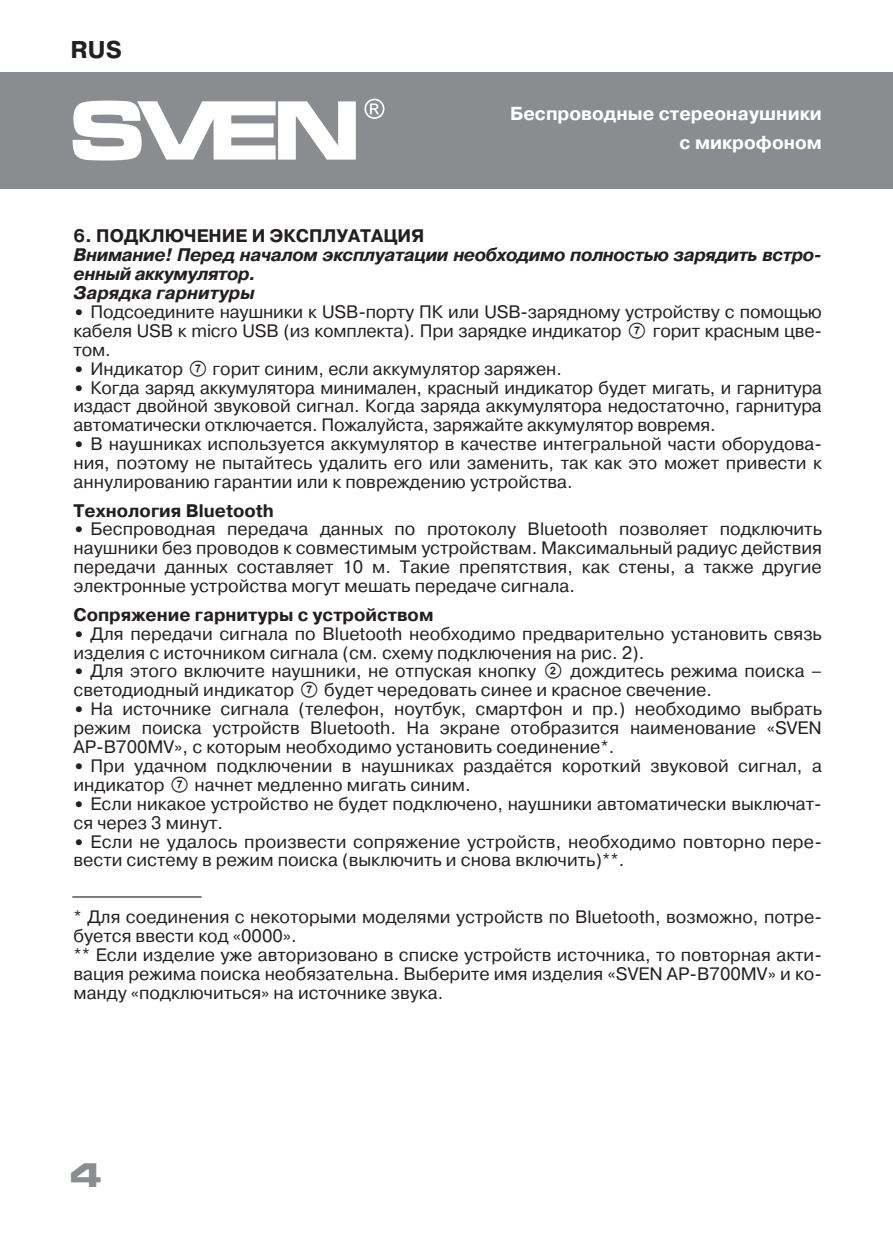
<style>
.page{position:relative;width:893px;height:1259px;background:#fff}
.page>*{position:absolute;margin:0;border:0;box-sizing:border-box;transform-origin:0 0}
.t1{font:700 33px "Micra";color:#8a8c8f}
.t2{font:700 24.3px "Pragmatica";color:#231f20}
.t3{font:700 18.9px/28.5px "Pragmatica";color:#fff;text-align:right}
.t4{font:italic 700 18.3px/18.9px "Pragmatica";letter-spacing:-.02em;color:#231f20}
.t5{font:700 18.3px "Pragmatica";color:#231f20}
.t6{font:18px/18.9px "Pragmatica";color:#231f20}
.s1{font-weight:700;font-size:16.5px}
.s2{font-family:"SVEN"}
</style>
<div class="page">
<div style="left:0;top:72px;width:893px;height:117px;background:#8a8c8f"></div>
<svg style="left:73px;top:101px;width:283px;height:59px"></svg>
<svg style="left:364px;top:99px;width:20px;height:20px"></svg>
<hr style="left:72px;top:896px;width:130px;height:1px;background:#000001">
<h2 class="t2" style="left:71px;top:34px;width:53px">RUS</h2>
<p class="t3" style="left:510px;top:100px;width:313px">Беспроводные стереонаушники с микрофоном</p>
<p class="t5" style="left:74px;top:224px;width:352px">6. ПОДКЛЮЧЕНИЕ И ЭКСПЛУАТАЦИЯ</p>
<p class="t4" style="left:74px;top:246px;width:750px">Внимание! Перед началом эксплуатации необходимо полностью зарядить встро&shy;енный аккумулятор.<br>Зарядка гарнитуры</p>
<p class="t6" style="left:74px;top:303px;width:750px;text-align:justify"><span class="s1">•</span> Подсоедините наушники к USB-порту ПК или USB-зарядному устройству с помощью кабеля USB к micro USB (из комплекта). При зарядке индикатор <span class="s2">g</span> горит красным цве&shy;том.</p>
<p class="t6" style="left:74px;top:359px;width:490px"><span class="s1">•</span> Индикатор <span class="s2">g</span> горит синим, если аккумулятор заряжен.</p>
<p class="t6" style="left:74px;top:378px;width:750px;text-align:justify"><span class="s1">•</span> Когда заряд аккумулятора минимален, красный индикатор будет мигать, и гарнитура издаст двойной звуковой сигнал. Когда заряда аккумулятора недостаточно, гарнитура автоматически отключается. Пожалуйста, заряжайте аккумулятор вовремя.</p>
<p class="t6" style="left:74px;top:435px;width:750px;text-align:justify"><span class="s1">•</span> В наушниках используется аккумулятор в качестве интегральной части оборудова&shy;ния, поэтому не пытайтесь удалить его или заменить, так как это может привести к аннулированию гарантии или к повреждению устройства.</p>
<p class="t5" style="left:74px;top:498px;width:202px">Технология Bluetooth</p>
<p class="t6" style="left:74px;top:520px;width:750px;text-align:justify"><span class="s1">•</span> Беспроводная передача данных по протоколу Bluetooth позволяет подключить наушники без проводов к совместимым устройствам. Максимальный радиус действия передачи данных составляет 10 м. Такие препятствия, как стены, а также другие электронные устройства могут мешать передаче сигнала.</p>
<p class="t5" style="left:74px;top:602px;width:361px">Сопряжение гарнитуры с устройством</p>
<p class="t6" style="left:74px;top:624px;width:750px"><span class="s1">•</span> Для передачи сигнала по Bluetooth необходимо предварительно установить связь изделия с источником сигнала (см. схему подключения на рис. 2).</p>
<p class="t6" style="left:74px;top:662px;width:750px"><span class="s1">•</span> Для этого включите наушники, не отпуская кнопку <span class="s2">b</span> дождитесь режима поиска – светодиодный индикатор <span class="s2">g</span> будет чередовать синее и красное свечение.</p>
<p class="t6" style="left:74px;top:700px;width:750px;text-align:justify"><span class="s1">•</span> На источнике сигнала (телефон, ноутбук, смартфон и пр.) необходимо выбрать режим поиска устройств Bluetooth. На экране отобразится наименование «SVEN AP-B700MV», с которым необходимо установить соединение*.</p>
<p class="t6" style="left:74px;top:756px;width:750px"><span class="s1">•</span> При удачном подключении в наушниках раздаётся короткий звуковой сигнал, а индикатор <span class="s2">g</span> начнет медленно мигать синим.</p>
<p class="t6" style="left:74px;top:794px;width:750px"><span class="s1">•</span> Если никакое устройство не будет подключено, наушники автоматически выключат&shy;ся через 3 минут.</p>
<p class="t6" style="left:74px;top:832px;width:750px"><span class="s1">•</span> Если не удалось произвести сопряжение устройств, необходимо повторно пере&shy;вести систему в режим поиска (выключить и снова включить)**.</p>
<p class="t6" style="left:74px;top:908px;width:750px">* Для соединения с некоторыми моделями устройств по Bluetooth, возможно, потре&shy;буется ввести код «0000».<br>** Если изделие уже авторизовано в списке устройств источника, то повторная акти&shy;вация режима поиска необязательна. Выберите имя изделия «SVEN AP-B700MV» и ко&shy;манду «подключиться» на источнике звука.</p>
<h1 class="t1" style="left:70px;top:1157px;width:35px">4</h1>
</div>
